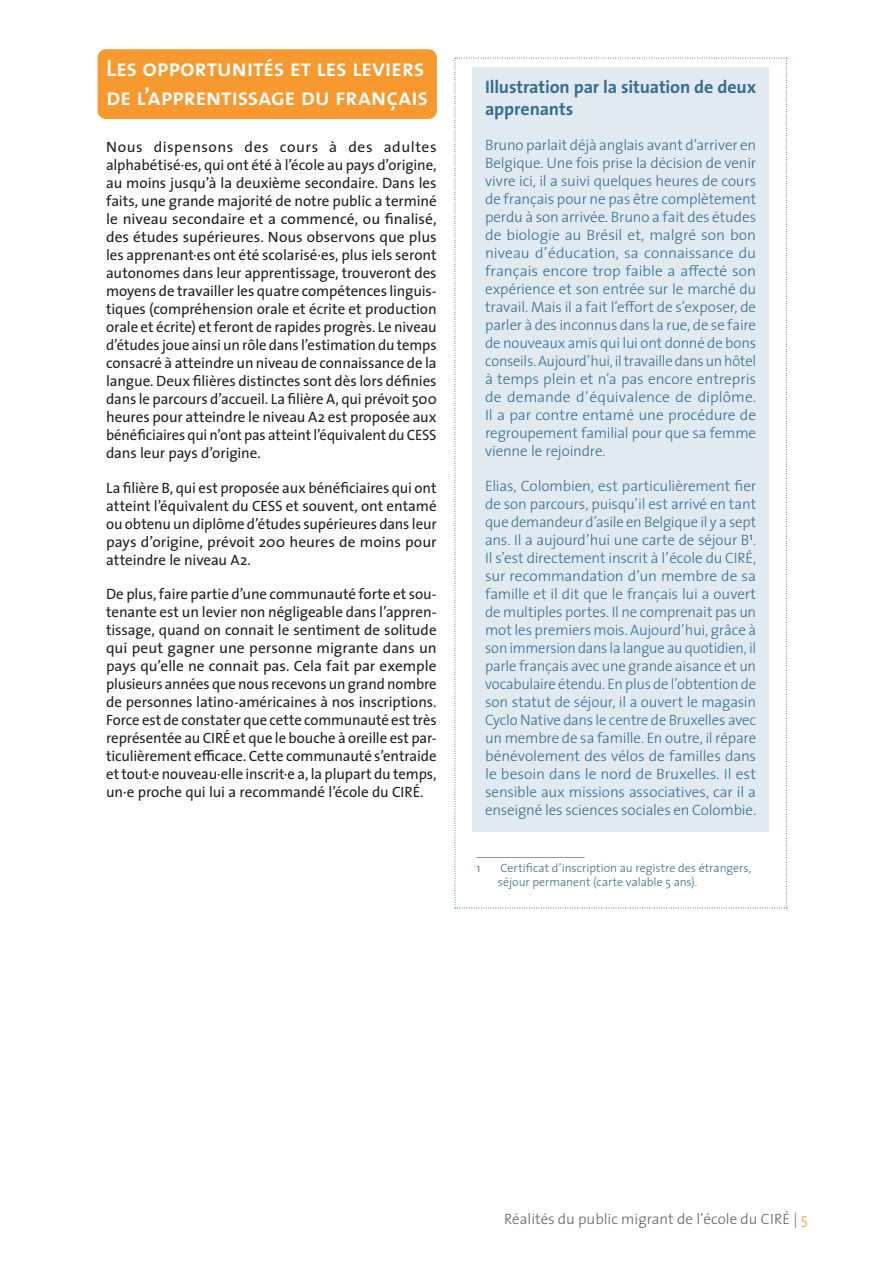
<style>
.page{position:relative;width:893px;height:1263px;background:#fff}
.page>*{position:absolute;margin:0;border:0;box-sizing:border-box;transform-origin:0 0}
.t1{font:24px/28.8px "The Sans Semi Bold Caps";letter-spacing:-.015em;color:#fff}
.t2{font:700 18px/21.6px "The Sans";letter-spacing:-.01em;color:#386e8f}
.t3{font:15px/18px "The Sans";letter-spacing:-.005em;color:#231f20;text-align:justify}
.t4{font:300 15px/18px "The Sans";letter-spacing:-.01em;color:#386e8f;text-align:justify}
.t5{font:300 15px "The Sans";color:#636366}
.t6{font:300 12px/14.4px "The Sans";color:#386e8f}
.s1{color:#6c6d70}
.s2{color:#f8992f}
</style>
<div class="page">
<div style="left:98px;top:49px;width:339px;height:70px;background:#f8992f;border-radius:9px"></div>
<svg style="left:455px;top:58px;width:332px;height:850px"></svg>
<h1 class="t1" style="left:106px;top:53px;width:324px">Les opportunités et les leviers de l’apprentissage du français</h1>
<p class="t3" style="left:106px;top:138px;width:332px">Nous dispensons des cours à des adultes alphabétisé·es, qui ont été à l’école au pays d’origine, au moins jusqu’à la deuxième secondaire. Dans les faits, une grande majorité de notre public a terminé le niveau secondaire et a commencé, ou finalisé, des études supérieures. Nous observons que plus les apprenant·es ont été scolarisé·es, plus iels seront autonomes dans leur apprentissage, trouveront des moyens de travailler les quatre compétences linguis&shy;tiques (compréhension orale et écrite et production orale et écrite) et feront de rapides progrès. Le niveau d’études joue ainsi un rôle dans l’estimation du temps consacré à atteindre un niveau de connaissance de la langue. Deux filières distinctes sont dès lors définies dans le parcours d’accueil. La filière A, qui prévoit 500 heures pour atteindre le niveau A2 est proposée aux bénéficiaires qui n’ont pas atteint l’équivalent du CESS dans leur pays d’origine.</p>
<p class="t3" style="left:106px;top:478px;width:332px">La filière B, qui est proposée aux bénéficiaires qui ont atteint l’équivalent du CESS et souvent, ont entamé ou obtenu un diplôme d’études supérieures dans leur pays d’origine, prévoit 200 heures de moins pour atteindre le niveau A2.</p>
<p class="t3" style="left:106px;top:584px;width:332px">De plus, faire partie d’une communauté forte et sou&shy;tenante est un levier non négligeable dans l’appren&shy;tissage, quand on connait le sentiment de solitude qui peut gagner une personne migrante dans un pays qu’elle ne connait pas. Cela fait par exemple plusieurs années que nous recevons un grand nombre de personnes latino-américaines à nos inscriptions.<br>Force est de constater que cette communauté est très représentée au CIRÉ et que le bouche à oreille est par&shy;ticulièrement efficace. Cette communauté s’entraide et tout·e nouveau·elle inscrit·e a, la plupart du temps, un·e proche qui lui a recommandé l’école du CIRÉ.</p>
<p class="t2" style="left:485px;top:76px;width:273px">Illustration par la situation de deux apprenants</p>
<p class="t4" style="left:485px;top:135px;width:273px">Bruno parlait déjà anglais avant d’arriver en Belgique. Une fois prise la décision de venir vivre ici, il a suivi quelques heures de cours de français pour ne pas être complètement perdu à son arrivée. Bruno a fait des études de biologie au Brésil et, malgré son bon niveau d’éducation, sa connaissance du français encore trop faible a affecté son expérience et son entrée sur le marché du travail. Mais il a fait l’effort de s’exposer, de parler à des inconnus dans la rue, de se faire de nouveaux amis qui lui ont donné de bons conseils. Aujourd’hui, il travaille dans un hôtel à temps plein et n’a pas encore entrepris de demande d’équivalence de diplôme.<br>Il a par contre entamé une procédure de regroupement familial pour que sa femme vienne le rejoindre.</p>
<p class="t4" style="left:485px;top:476px;width:273px">Elias, Colombien, est particulièrement fier de son parcours, puisqu’il est arrivé en tant que demandeur d’asile en Belgique il y a sept ans. Il a aujourd’hui une carte de séjour B<sup>1</sup>.<br>Il s’est directement inscrit à l’école du CIRÉ, sur recommandation d’un membre de sa famille et il dit que le français lui a ouvert de multiples portes. Il ne comprenait pas un mot les premiers mois. Aujourd’hui, grâce à son immersion dans la langue au quotidien, il parle français avec une grande aisance et un vocabulaire étendu. En plus de l’obtention de son statut de séjour, il a ouvert le magasin Cyclo Native dans le centre de Bruxelles avec un membre de sa famille. En outre, il répare bénévolement des vélos de familles dans le besoin dans le nord de Bruxelles. Il est sensible aux missions associatives, car il a enseigné les sciences sociales en Colombie.</p>
<p class="t6" style="left:477px;top:860px;width:6px">1</p>
<p class="t6" style="left:498px;top:860px;width:255px">Certificat d’inscription au registre des étrangers, séjour permanent (carte valable 5 ans).</p>
<p class="t5" style="left:504px;top:1207px;width:305px">Réalités du public migrant de l’école du CIRÉ <span class="s1">|</span> <span class="s2">5</span></p>
</div>
